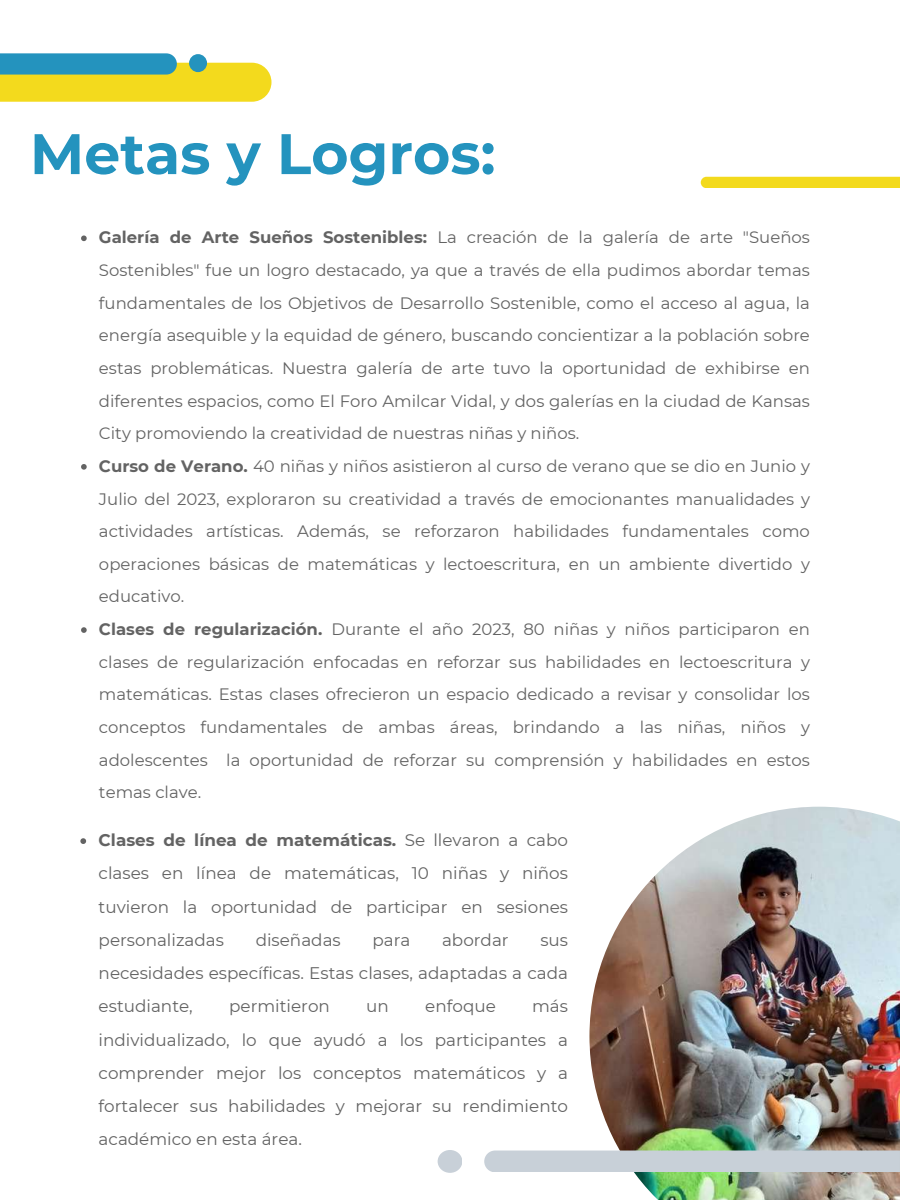
<style>
.page{position:relative;width:900px;height:1200px;background:#fff}
.page>*{position:absolute;margin:0;border:0;box-sizing:border-box;transform-origin:0 0}
.t1{font:700 57px "Montserrat";color:#2493be}
.t2{font:16.8px/33.2px "Montserrat";color:#636363;text-align:justify}
.t3{font:16.5px/32.7px "Montserrat";color:#636363}
.s1{font-weight:700}
</style>
<div class="page">
<svg style="left:0;top:53px;width:271px;height:49px;background:#b9c85d"></svg>
<div style="left:189px;top:54px;width:18px;height:18px;background:#2493be;border-radius:50%"></div>
<div style="left:438px;top:1149px;width:24px;height:23px;background:#c8d0d8;border-radius:50%"></div>
<div style="left:701px;top:177px;width:199px;height:11px;background:#f3da1d"></div>
<svg style="left:81px;top:235px;width:6px;height:6px"></svg>
<svg style="left:81px;top:464px;width:6px;height:5px"></svg>
<svg style="left:81px;top:627px;width:6px;height:5px"></svg>
<img style="left:589px;top:806px;width:311px;height:393px">
<div style="left:484px;top:1150px;width:416px;height:22px;background:#c8d0d8"></div>
<svg style="left:80px;top:838px;width:6px;height:5px"></svg>
<h1 class="t1" style="left:30px;top:119px;width:467px">Metas y Logros:</h1>
<p class="t3" style="left:99px;top:221px;width:712px"><span class="s1">Galería de Arte Sueños Sostenibles:</span> La creación de la galería de arte "Sueños Sostenibles" fue un logro destacado, ya que a través de ella pudimos abordar temas fundamentales de los Objetivos de Desarrollo Sostenible, como el acceso al agua, la energía asequible y la equidad de género, buscando concientizar a la población sobre estas problemáticas. Nuestra galería de arte tuvo la oportunidad de exhibirse en diferentes espacios, como El Foro Amilcar Vidal, y dos galerías en la ciudad de Kansas City promoviendo la creatividad de nuestras niñas y niños.<br><span class="s1">Curso de Verano.</span> 40 niñas y niños asistieron al curso de verano que se dio en Junio y Julio del 2023, exploraron su creatividad a través de emocionantes manualidades y actividades artísticas. Además, se reforzaron habilidades fundamentales como operaciones básicas de matemáticas y lectoescritura, en un ambiente divertido y educativo.<br><span class="s1">Clases de regularización.</span> Durante el año 2023, 80 niñas y niños participaron en clases de regularización enfocadas en reforzar sus habilidades en lectoescritura y matemáticas. Estas clases ofrecieron un espacio dedicado a revisar y consolidar los conceptos fundamentales de ambas áreas, brindando a las niñas, niños y adolescentes la oportunidad de reforzar su comprensión y habilidades en estos temas clave.</p>
<p class="t2" style="left:99px;top:823px;width:471px"><span class="s1">Clases de línea de matemáticas.</span> Se llevaron a cabo clases en línea de matemáticas, 10 niñas y niños tuvieron la oportunidad de participar en sesiones personalizadas</p>
<p class="t2" style="left:256px;top:923px;width:87px">diseñadas</p>
<p class="t2" style="left:372px;top:923px;width:39px">para</p>
<p class="t2" style="left:442px;top:923px;width:68px">abordar</p>
<p class="t2" style="left:99px;top:923px;width:471px;text-indent:442px">sus necesidades específicas. Estas clases, adaptadas a cada estudiante,</p>
<p class="t2" style="left:229px;top:989px;width:102px">permitieron</p>
<p class="t2" style="left:366px;top:989px;width:24px">un</p>
<p class="t2" style="left:425px;top:989px;width:72px">enfoque</p>
<p class="t2" style="left:99px;top:989px;width:471px;text-indent:434px">más individualizado, lo que ayudó a los participantes a comprender mejor los conceptos matemáticos y a fortalecer sus habilidades y mejorar su rendimiento académico en esta área.</p>
</div>
